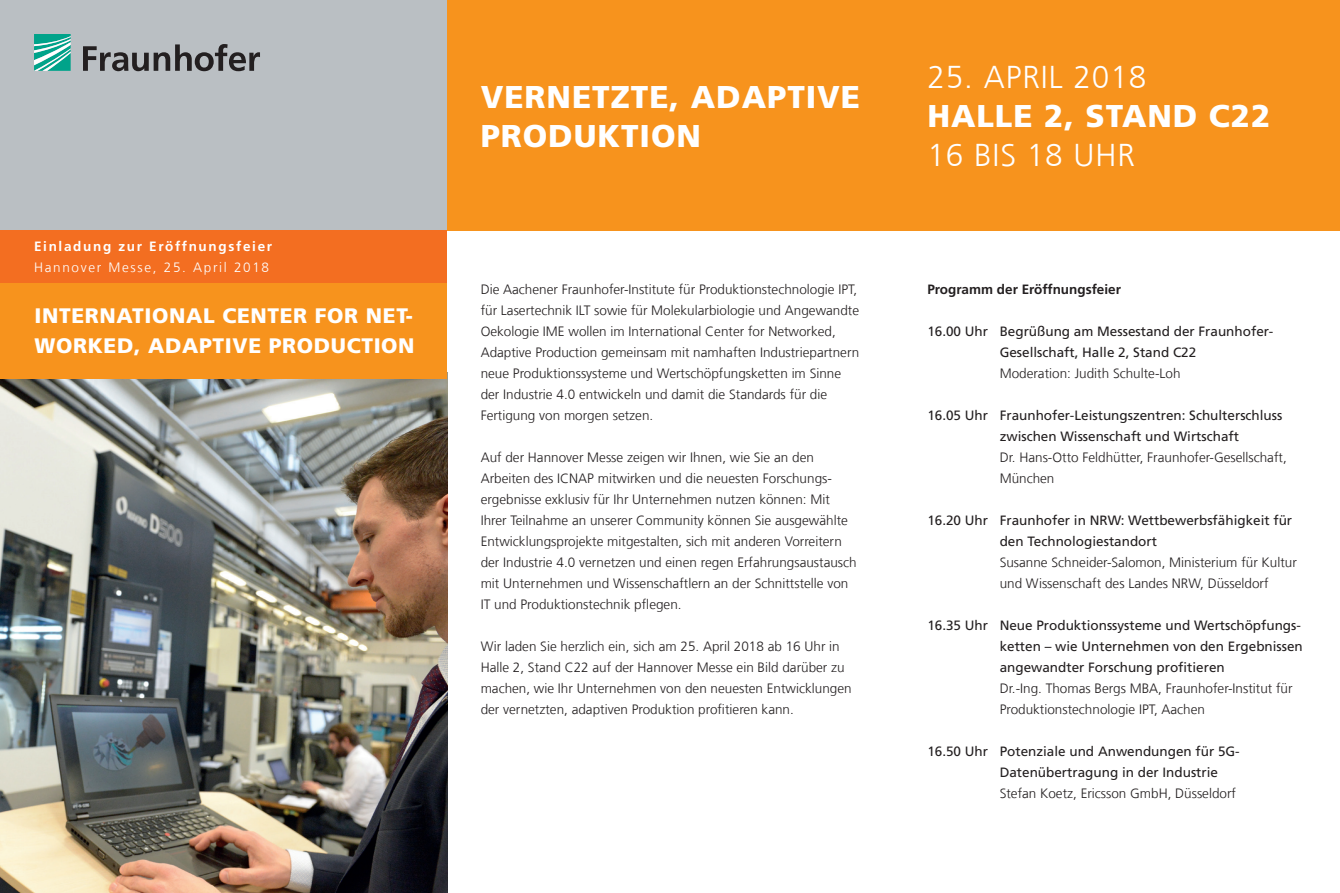
<style>
.page{position:relative;width:1340px;height:893px;background:#fff}
.page>*{position:absolute;margin:0;border:0;box-sizing:border-box;transform-origin:0 0}
._02_Standardüberschr{font:900 31.5px/39px "Frutiger LT Com";letter-spacing:.03em;color:#fff}
._02_Standardüberschr-2{font:300 31.5px "Frutiger LT Com";letter-spacing:.03em;color:#fff}
._03_Standardüberschr{font:900 21px/30px "Frutiger LT Com";letter-spacing:.03em;color:#fff}
._06_Fließtext{font:300 13.5px/21px "Frutiger LT Com";color:#231f20}
.Vorträge{font:13.5px/21px "Frutiger LT Com";color:#231f20}
.Vorträge-2{font:300 13.5px/21px "Frutiger LT Com";color:#231f20}
._09_Pagina{font:700 13.5px "Frutiger LT Com";letter-spacing:.125em;color:#fff}
._07_Zwischenüberschr{font:700 13.5px "Frutiger LT Com";color:#231f20}
._09_Pagina-2{font:300 13.5px "Frutiger LT Com";letter-spacing:.125em;color:#fff}
.s1{font-weight:300}
</style>
<div class="page">
<div style="left:0;top:0;width:446px;height:231px;background:#babfc3"></div>
<div style="left:447px;top:0;width:892px;height:231px;background:#f7931d"></div>
<img style="left:0;top:372px;width:447px;height:521px">
<div style="left:0;top:256px;width:446px;height:122px;background:#f7931d"></div>
<div style="left:0;top:231px;width:446px;height:52px;background:#f36e21"></div>
<svg style="left:34px;top:34px;width:37px;height:37px"></svg>
<svg style="left:83px;top:44px;width:177px;height:27px"></svg>
<p class="_09_Pagina" style="left:34px;top:238px;width:240px">Einladung zur Eröffnungsfeier</p>
<p class="_09_Pagina-2" style="left:34px;top:259px;width:237px">Hannover Messe, 25. April 2018</p>
<p class="_03_Standardüberschr" style="left:35px;top:301px;width:381px">INTERNATIONAL CENTER FOR NET-<br>WORKED, ADAPTIVE PRODUCTION</p>
<p class="_02_Standardüberschr" style="left:480px;top:77px;width:381px">VERNETZTE, ADAPTIVE<br>PRODUKTION</p>
<p class="_06_Fließtext" style="left:480px;top:279px;width:380px">Die Aachener Fraunhofer-Institute für Produktionstechnologie IPT, für Lasertechnik ILT sowie für Molekularbiologie und Angewandte Oekologie IME wollen im International Center for Networked, Adaptive Production gemeinsam mit namhaften Industriepartnern neue Produktionssysteme und Wertschöpfungsketten im Sinne der Industrie 4.0 entwickeln und damit die Standards für die Fertigung von morgen setzen.</p>
<p class="_06_Fließtext" style="left:480px;top:447px;width:377px">Auf der Hannover Messe zeigen wir Ihnen, wie Sie an den Arbeiten des ICNAP mitwirken und die neuesten Forschungs&shy;ergebnisse exklusiv für Ihr Unternehmen nutzen können: Mit Ihrer Teilnahme an unserer Community können Sie ausgewählte Entwicklungsprojekte mitgestalten, sich mit anderen Vorreitern der Industrie 4.0 vernetzen und einen regen Erfahrungsaustausch mit Unternehmen und Wissenschaftlern an der Schnittstelle von IT und Produktionstechnik pflegen.</p>
<p class="_06_Fließtext" style="left:480px;top:636px;width:372px">Wir laden Sie herzlich ein, sich am 25. April 2018 ab 16 Uhr in Halle 2, Stand C22 auf der Hannover Messe ein Bild darüber zu machen, wie Ihr Unternehmen von den neuesten Entwicklungen der vernetzten, adaptiven Produktion profitieren kann.</p>
<p class="_02_Standardüberschr-2" style="left:927px;top:59px;width:220px">25. APRIL 2018</p>
<p class="_02_Standardüberschr" style="left:927px;top:97px;width:344px">HALLE 2, STAND C22<br><span class="s1">16 BIS 18 UHR</span></p>
<p class="_07_Zwischenüberschr" style="left:927px;top:281px;width:195px">Programm der Eröffnungsfeier</p>
<p class="Vorträge" style="left:927px;top:321px;width:347px;text-align:center">16.00 Uhr Begrüßung am Messestand der Fraunhofer-<br>Gesellschaft, Halle 2, Stand C22</p>
<p class="Vorträge-2" style="left:999px;top:363px;width:182px">Moderation: Judith Schulte-Loh</p>
<p class="Vorträge" style="left:999px;top:405px;width:284px;text-indent:-72px">16.05 Uhr Fraunhofer-Leistungszentren: Schulterschluss zwischen Wissenschaft und Wirtschaft</p>
<p class="Vorträge-2" style="left:999px;top:447px;width:289px">Dr. Hans-Otto Feldhütter, Fraunhofer-Gesellschaft,<br>München</p>
<p class="Vorträge" style="left:999px;top:510px;width:294px;text-indent:-72px">16.20 Uhr Fraunhofer in NRW: Wettbewerbsfähigkeit für den Technologiestandort</p>
<p class="Vorträge-2" style="left:999px;top:552px;width:299px">Susanne Schneider-Salomon, Ministerium für Kultur und Wissenschaft des Landes NRW, Düsseldorf</p>
<p class="Vorträge" style="left:999px;top:615px;width:305px;text-indent:-72px">16.35 Uhr Neue Produktionssysteme und Wertschöpfungs&shy;ketten – wie Unternehmen von den Ergebnissen angewandter Forschung profitieren</p>
<p class="Vorträge-2" style="left:999px;top:678px;width:294px">Dr.-Ing. Thomas Bergs MBA, Fraunhofer-Institut für<br>Produktionstechnologie IPT, Aachen</p>
<p class="Vorträge" style="left:999px;top:741px;width:242px;text-indent:-72px">16.50 Uhr Potenziale und Anwendungen für 5G-<br>Datenübertragung in der Industrie</p>
<p class="Vorträge-2" style="left:999px;top:783px;width:238px">Stefan Koetz, Ericsson GmbH, Düsseldorf</p>
</div>
